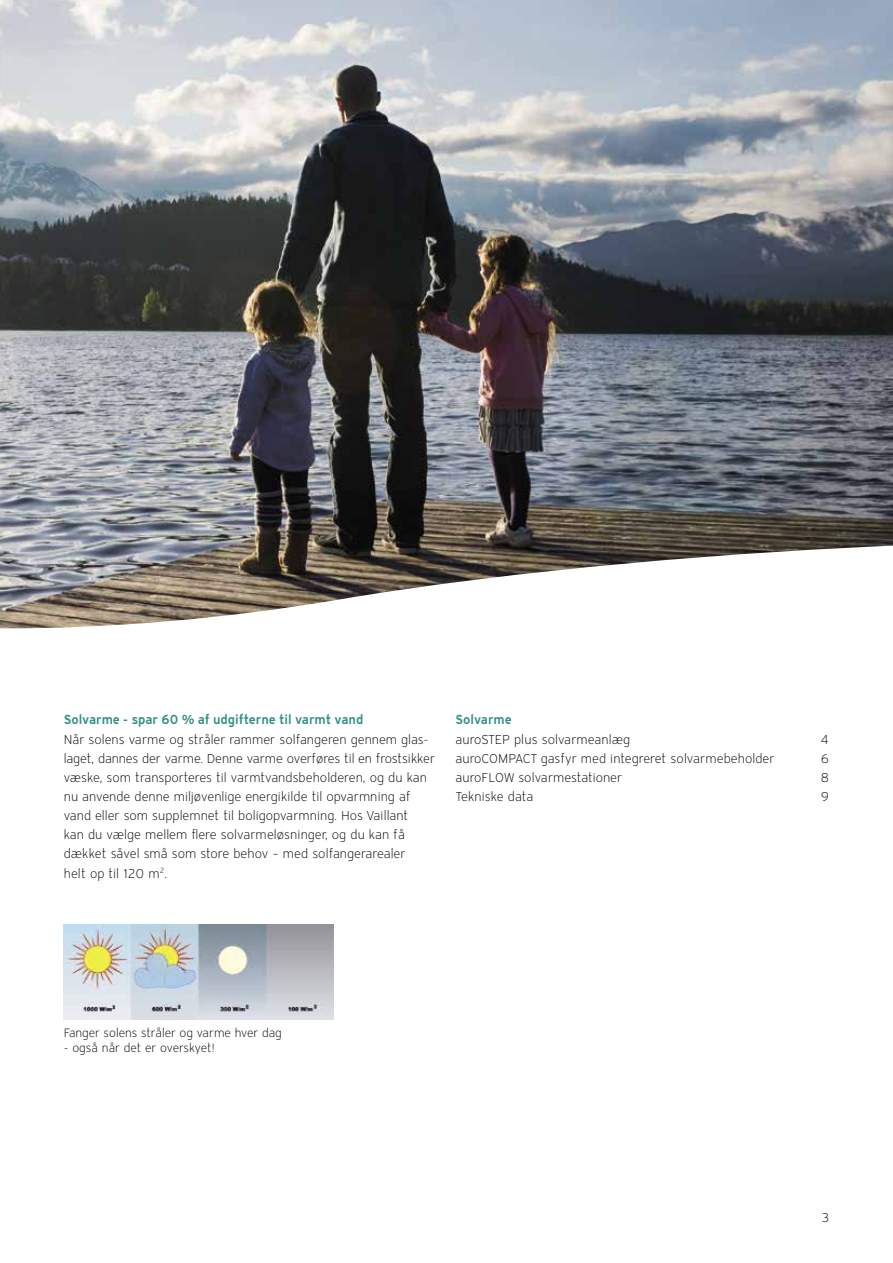
<style>
.page{position:relative;width:893px;height:1263px;background:#fff}
.page>*{position:absolute;margin:0;border:0;box-sizing:border-box;transform-origin:0 0}
.t1{font:300 12.75px/19.2px "Vaillant 16";color:#000}
.t2{font:600 12.75px "Vaillant 13";color:#2e8e83}
.t3{font:300 12px "Vaillant 16";letter-spacing:-.01em;color:#000}
</style>
<div class="page">
<img style="left:0;top:0;width:893px;height:545px">
<svg style="left:0;top:545px;width:893px;height:84px"></svg>
<img style="left:64px;top:925px;width:269px;height:95px">
<p class="t2" style="left:64px;top:711px;width:301px">Solvarme - spar 60 % af udgifterne til varmt vand</p>
<p class="t1" style="left:64px;top:729px;width:373px">Når solens varme og stråler rammer solfangeren gennem glas&shy;laget, dannes der varme. Denne varme overføres til en frostsikker væske, som transporteres til varmtvandsbeholderen, og du kan nu anvende denne miljøvenlige energikilde til opvarmning af vand eller som supplemnet til boligopvarmning. Hos Vaillant<br>kan du vælge mellem flere solvarmeløsninger, og du kan få dækket såvel små som store behov – med solfangerarealer<br>helt op til 120 m<sup>2</sup>.</p>
<p class="t2" style="left:456px;top:711px;width:58px">Solvarme</p>
<p class="t1" style="left:456px;top:729px;width:176px">auroSTEP plus solvarmeanlæg</p>
<p class="t1" style="left:821px;top:729px;width:10px">4</p>
<p class="t1" style="left:456px;top:748px;width:320px">auroCOMPACT gasfyr med integreret solvarmebeholder</p>
<p class="t1" style="left:821px;top:748px;width:10px">6</p>
<p class="t1" style="left:456px;top:768px;width:168px">auroFLOW solvarmestationer</p>
<p class="t1" style="left:820px;top:768px;width:10px">8</p>
<p class="t1" style="left:456px;top:787px;width:79px">Tekniske data</p>
<p class="t1" style="left:821px;top:787px;width:10px">9</p>
<p class="t3" style="left:64px;top:1025px;width:220px">Fanger solens stråler og varme hver dag</p>
<p class="t3" style="left:64px;top:1040px;width:153px">- også når det er overskyet!</p>
<p class="t1" style="left:822px;top:1208px;width:9px">3</p>
</div>
